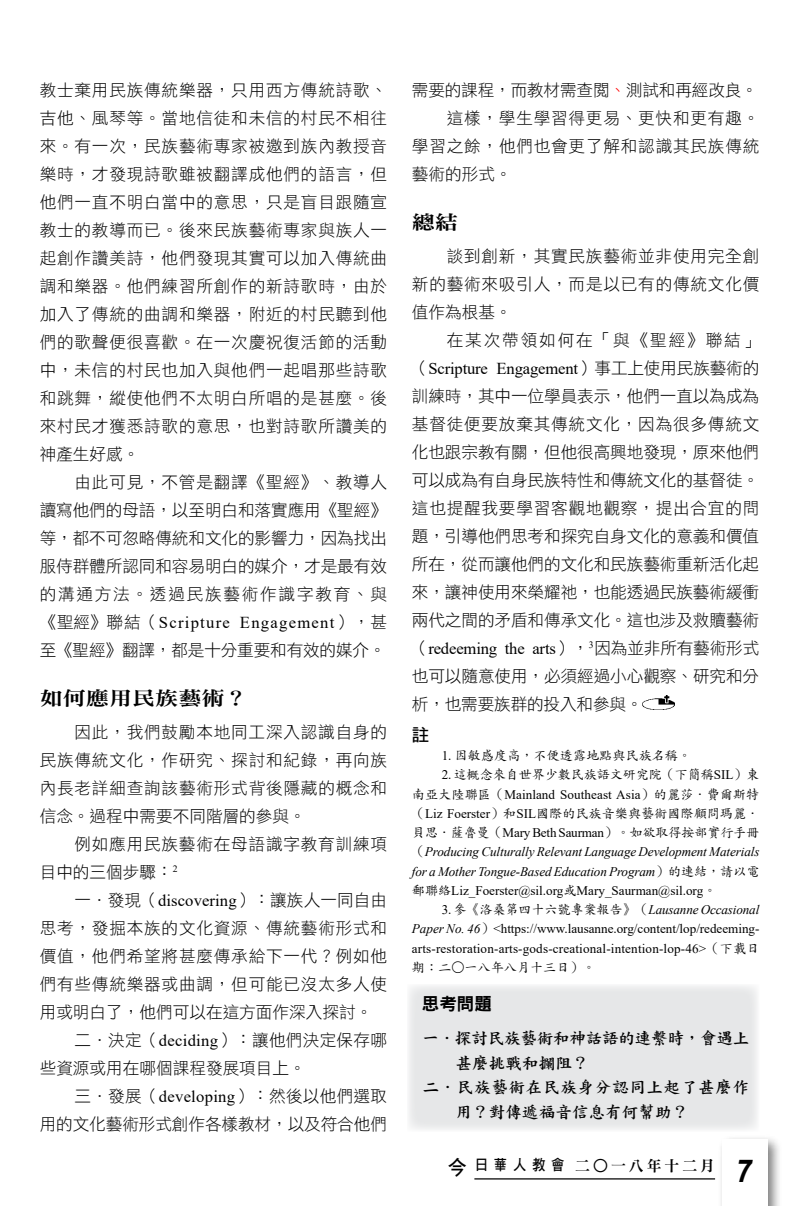
<style>
.page{position:relative;width:809px;height:1206px;background:#fff}
.page>*{position:absolute;margin:0;border:0;box-sizing:border-box;transform-origin:0 0}
.t1{font:italic 700 31.5px "Arial";color:#000;scale:.9 1}
.t2{font:21px "DF Hei Std W7";color:#000;scale:.9 1}
.t3{font:19.25px "DF Ming Std W9";color:#000;scale:1.2 1}
.t4{font:17.5px "DF Hei Std W9";color:#000}
.t5{font:17.5px "DF Hei Std W7";color:#000}
.t6{font:16.62px/28px "DF Hei Std W3";letter-spacing:.015em;color:#000;text-align:justify}
.t7{font:16.62px/28px "DF Hei Std W3";letter-spacing:.045em;color:#000}
.t8{font:16.62px "Times New Roman";letter-spacing:-.01em;color:#000}
.t9{font:16.62px/28px "DF Hei Std W3";letter-spacing:-.005em;color:#000}
.t10{font:16.62px "DF Hei Std W3";letter-spacing:-.01em;color:#000}
.t11{font:16.62px "Times New Roman";letter-spacing:.075em;color:#000}
.t12{font:16.62px "DF Kai Shu Std W7";color:#000}
.t13{font:16.62px "DF Kai Shu Std W7";letter-spacing:-.02em;color:#000}
.t14{font:16.62px "DF Kai Shu Std W7";letter-spacing:.035em;color:#000}
.t15{font:16.62px "DF Hei Std W3";letter-spacing:.11em;color:#000}
.t16{font:14.88px "DF Ming Std W9";letter-spacing:.2em;color:#000}
.t17{font:13.12px/19.2px "Times New Roman";letter-spacing:.015em;color:#000;text-align:justify}
.t18{font:italic 13.12px/19.2px "Times New Roman";letter-spacing:-.01em;color:#000;text-align:justify}
.t19{font:13.12px/19.2px "DF Kai Shu Std W5";color:#000}
.s1{font-family:"DF Hei Std W3"}
.s2{font-family:"Times New Roman"}
.s3{color:#f00}
.s4{font-family:"DF Kai Shu Std W5"}
.s5{font-family:"DF Kai Shu Std W5";font-style:normal}
.s6{font-style:normal}
.s7{font-style:italic}
.s8{font-family:"DF Hei Std W7"}
</style>
<div class="page">
<div style="left:718px;top:1134px;width:64px;height:71px;background:#000;opacity:.5"></div>
<div style="left:722px;top:1139px;width:46px;height:66px;background:#fff"></div>
<hr style="left:474px;top:1178px;width:241px;height:1px;background:#000">
<div style="left:407px;top:984px;width:352px;height:147px;background:#e6e7e8"></div>
<img style="left:642px;top:695px;width:32px;height:15px">
<p class="t6" style="left:40px;top:76px;width:349px">教士棄用民族傳統樂器，只用西方傳統詩歌、吉他、風琴等。當地信徒和未信的村民不相往來。有一次，民族藝術專家被邀到族內教授音樂時，才發現詩歌雖被翻譯成他們的語言，但他們一直不明白當中的意思，只是盲目跟隨宣教士的教導而已。後來民族藝術專家與族人一起創作讚美詩，他們發現其實可以加入傳統曲調和樂器。他們練習所創作的新詩歌時，由於加入了傳統的曲調和樂器，附近的村民聽到他們的歌聲便很喜歡。在一次慶祝復活節的活動中，未信的村民也加入與他們一起唱那些詩歌和跳舞，縱使他們不太明白所唱的是甚麼。後來村民才獲悉詩歌的意思，也對詩歌所讚美的神產生好感。</p>
<p class="t6" style="left:40px;top:468px;width:349px;text-indent:35px">由此可見，不管是翻譯《聖經》、教導人讀寫他們的母語，以至明白和落實應用《聖經》等，都不可忽略傳統和文化的影響力，因為找出服侍群體所認同和容易明白的媒介，才是最有效的溝通方法。透過民族藝術作識字教育、與</p>
<p class="t11" style="left:40px;top:611px;width:349px"><span class="s1">《聖經》聯結（</span>Scripture Engagement<span class="s1">），甚</span></p>
<p class="t10" style="left:40px;top:641px;width:347px">至《聖經》翻譯，都是十分重要和有效的媒介。</p>
<p class="t3" style="left:40px;top:687px;width:175px">如何應用民族藝術？</p>
<p class="t6" style="left:40px;top:717px;width:349px;text-indent:35px">因此，我們鼓勵本地同工深入認識自身的民族傳統文化，作研究、探討和紀錄，再向族內長老詳細查詢該藝術形式背後隱藏的概念和信念。過程中需要不同階層的參與。</p>
<p class="t7" style="left:40px;top:829px;width:349px;text-indent:35px">例如應用民族藝術在母語識字教育訓練項目中的三個步驟：<sup>2</sup></p>
<p class="t6" style="left:74px;top:885px;width:314px">一．發現（<span class="s2">discovering</span>）：讓族人一同自由</p>
<p class="t7" style="left:40px;top:913px;width:349px">思考，發掘本族的文化資源、傳統藝術形式和</p>
<p class="t7" style="left:40px;top:941px;width:349px">價值，他們希望將甚麼傳承給下一代？例如他</p>
<p class="t7" style="left:40px;top:969px;width:349px">們有些傳統樂器或曲調，但可能已沒太多人使</p>
<p class="t6" style="left:40px;top:997px;width:334px">用或明白了，他們可以在這方面作深入探討。</p>
<p class="t6" style="left:74px;top:1025px;width:314px">二．決定（<span class="s2">deciding</span>）：讓他們決定保存哪</p>
<p class="t6" style="left:40px;top:1053px;width:267px">些資源或用在哪個課程發展項目上。</p>
<p class="t6" style="left:74px;top:1081px;width:314px">三．發展（<span class="s2">developing</span>）：然後以他們選取</p>
<p class="t9" style="left:40px;top:1109px;width:349px">用的文化藝術形式創作各樣教材，以及符合他們</p>
<p class="t10" style="left:412px;top:81px;width:347px">需要的課程，而教材需查閱<span class="s3">、</span>測試和再經改良。</p>
<p class="t7" style="left:446px;top:104px;width:314px">這樣，學生學習得更易、更快和更有趣。</p>
<p class="t7" style="left:412px;top:132px;width:349px">學習之餘，他們也會更了解和認識其民族傳統</p>
<p class="t6" style="left:412px;top:160px;width:101px">藝術的形式。</p>
<p class="t3" style="left:412px;top:211px;width:40px">總結</p>
<p class="t6" style="left:412px;top:241px;width:349px;text-indent:35px">談到創新，其實民族藝術並非使用完全創新的藝術來吸引人，而是以已有的傳統文化價值作為根基。</p>
<p class="t15" style="left:446px;top:331px;width:314px">在某次帶領如何在「與《聖經》聯結」</p>
<p class="t8" style="left:412px;top:356px;width:349px"><span class="s1">（</span>Scripture Engagement<span class="s1">）事工上使用民族藝術的</span></p>
<p class="t6" style="left:412px;top:381px;width:349px">訓練時，其中一位學員表示，他們一直以為成為基督徒便要放棄其傳統文化，因為很多傳統文化也跟宗教有關，但他很高興地發現，原來他們可以成為有自身民族特性和傳統文化的基督徒。這也提醒我要學習客觀地觀察，提出合宜的問題，引導他們思考和探究自身文化的意義和價值所在，從而讓他們的文化和民族藝術重新活化起來，讓神使用來榮耀祂，也能透過民族藝術緩衝兩代之間的矛盾和傳承文化。這也涉及救贖藝術</p>
<p class="t8" style="left:412px;top:636px;width:349px"><span class="s1">（</span>redeeming the arts<span class="s1">），</span><sup>3</sup><span class="s1">因為並非所有藝術形式</span></p>
<p class="t9" style="left:412px;top:661px;width:349px">也可以隨意使用，必須經過小心觀察、研究和分析，也需要族群的投入和參與。</p>
<p class="t5" style="left:412px;top:725px;width:19px">註</p>
<p class="t19" style="left:441px;top:745px;width:251px"><span class="s2">1.</span> 因敏感度高，不便透露地點與民族名稱。</p>
<p class="t19" style="left:441px;top:764px;width:319px"><span class="s2">2.</span> 這概念來自世界少數民族語文研究院（下簡稱<span class="s2">SIL</span>）東</p>
<p class="t17" style="left:412px;top:784px;width:349px"><span class="s4">南亞大陸聯區（</span>Mainland Southeast Asia<span class="s4">）的麗莎．費爾斯特</span></p>
<p class="t19" style="left:412px;top:803px;width:349px">（<span class="s2">Liz Foerster</span>）和<span class="s2">SIL</span>國際的民族音樂與藝術國際顧問瑪麗．貝思．薩魯曼（<span class="s2">Mary Beth Saurman</span>）。如欲取得按部實行手冊</p>
<p class="t18" style="left:412px;top:842px;width:349px"><span class="s5">（</span>Producing Culturally Relevant Language Development Materials for a Mother Tongue-Based Education Program<span class="s5">）的連結，請以電郵聯絡</span><span class="s6">Liz_Foerster@sil.org</span><span class="s5">或</span><span class="s6">Mary_Saurman@sil.org</span><span class="s5">。</span></p>
<p class="t17" style="left:412px;top:899px;width:349px;text-indent:30px">3. <span class="s4">參《洛桑第四十六號專案報告》（</span><span class="s7">Lausanne Occasional Paper No. 46</span><span class="s4">）</span>&lt;https://www.lausanne.org/content/lop/redeeming&shy;arts-restoration-arts-gods-creational-intention-lop-46&gt;<span class="s4">（下載日</span></p>
<p class="t19" style="left:412px;top:957px;width:185px">期：二○一八年八月十三日）。</p>
<p class="t4" style="left:422px;top:994px;width:71px">思考問題</p>
<p class="t13" style="left:422px;top:1029px;width:328px">一．探討民族藝術和神話語的連繫時，會遇上</p>
<p class="t12" style="left:455px;top:1053px;width:134px">甚麼挑戰和攔阻？</p>
<p class="t14" style="left:422px;top:1078px;width:328px">二．民族藝術在民族身分認同上起了甚麼作</p>
<p class="t12" style="left:455px;top:1102px;width:234px">用？對傳遞福音信息有何幫助？</p>
<p class="t16" style="left:475px;top:1157px;width:242px"><span class="s8">日華人教會</span> 二○一八年十二月</p>
<p class="t2" style="left:448px;top:1156px;width:23px">今</p>
<h1 class="t1" style="left:736px;top:1149px;width:19px">7</h1>
</div>
